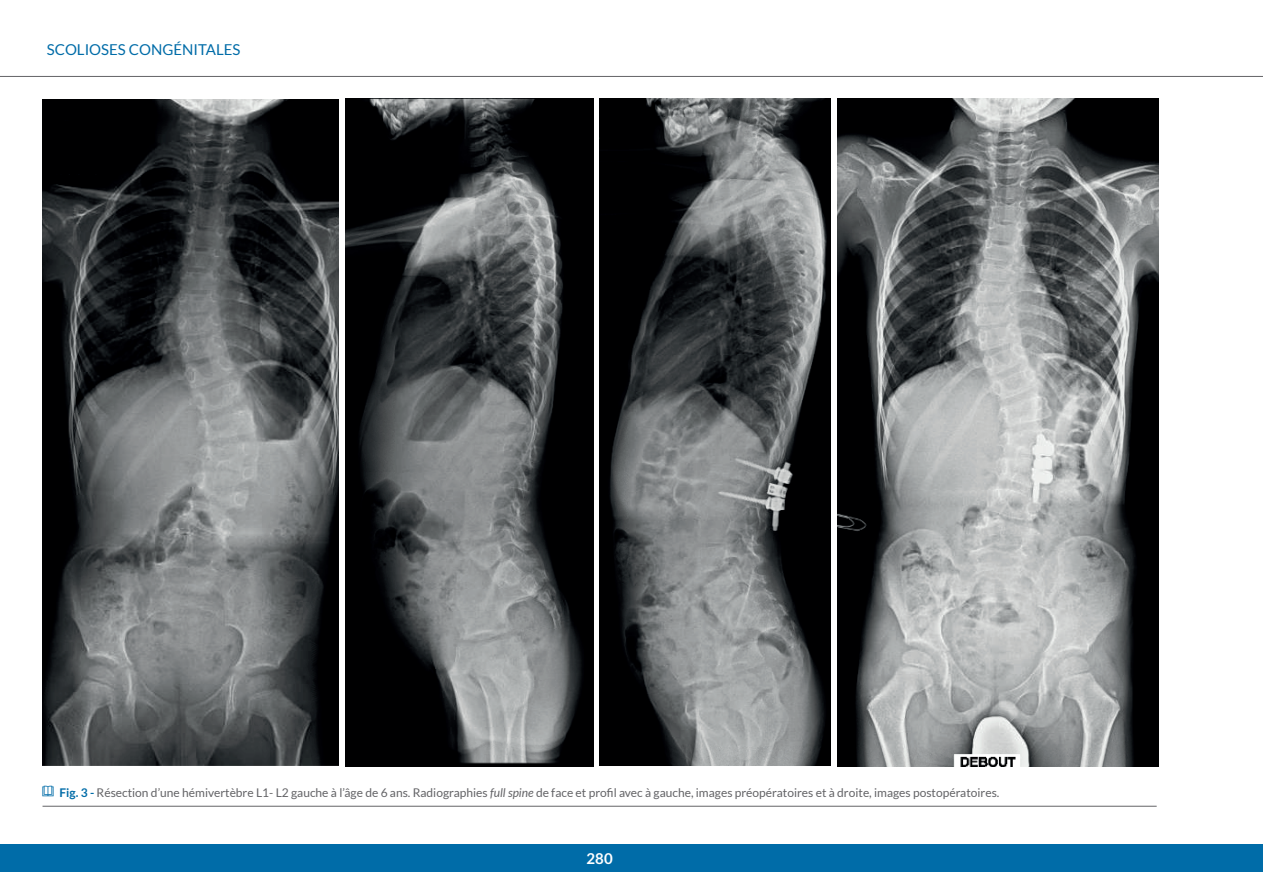
<style>
.page{position:relative;width:1263px;height:893px;background:#fff}
.page>*{position:absolute;margin:0;border:0;box-sizing:border-box;transform-origin:0 0}
.t1{font:15px "Lato";color:#006ca8}
.t2{font:700 15px "Lato";color:#fff}
.t3{font:12px "Lato";color:#636366}
.s1{font-family:"Holo Lens MDL2 Assets";color:#006ca8}
.s2{font-weight:700;color:#006ca8}
.s3{font-style:italic}
</style>
<div class="page">
<img style="left:43px;top:100px;width:296px;height:666px">
<img style="left:345px;top:99px;width:248px;height:667px">
<img style="left:600px;top:99px;width:231px;height:667px">
<img style="left:837px;top:98px;width:322px;height:668px">
<div style="left:345px;top:116px;width:27px;height:24px;background:#000001"></div>
<div style="left:43px;top:121px;width:57px;height:53px;background:#000001"></div>
<hr style="left:43px;top:806px;width:1114px;height:1px;background:#636366">
<div style="left:0;top:844px;width:1263px;height:28px;background:#006ca8"></div>
<hr style="left:0;top:76px;width:1263px;height:1px;background:#636366">
<p class="t1" style="left:47px;top:41px;width:194px">Scolioses congénitales</p>
<p class="t3" style="left:43px;top:786px;width:958px"><span class="s1">/</span> <span class="s2">Fig. 3 -</span> Résection d’une hémivertèbre L1- L2 gauche à l’âge de 6 ans. Radiographies <span class="s3">full spine</span> de face et profil avec à gauche, images préopératoires et à droite, images postopératoires.</p>
<p class="t2" style="left:586px;top:850px;width:28px">280</p>
</div>
